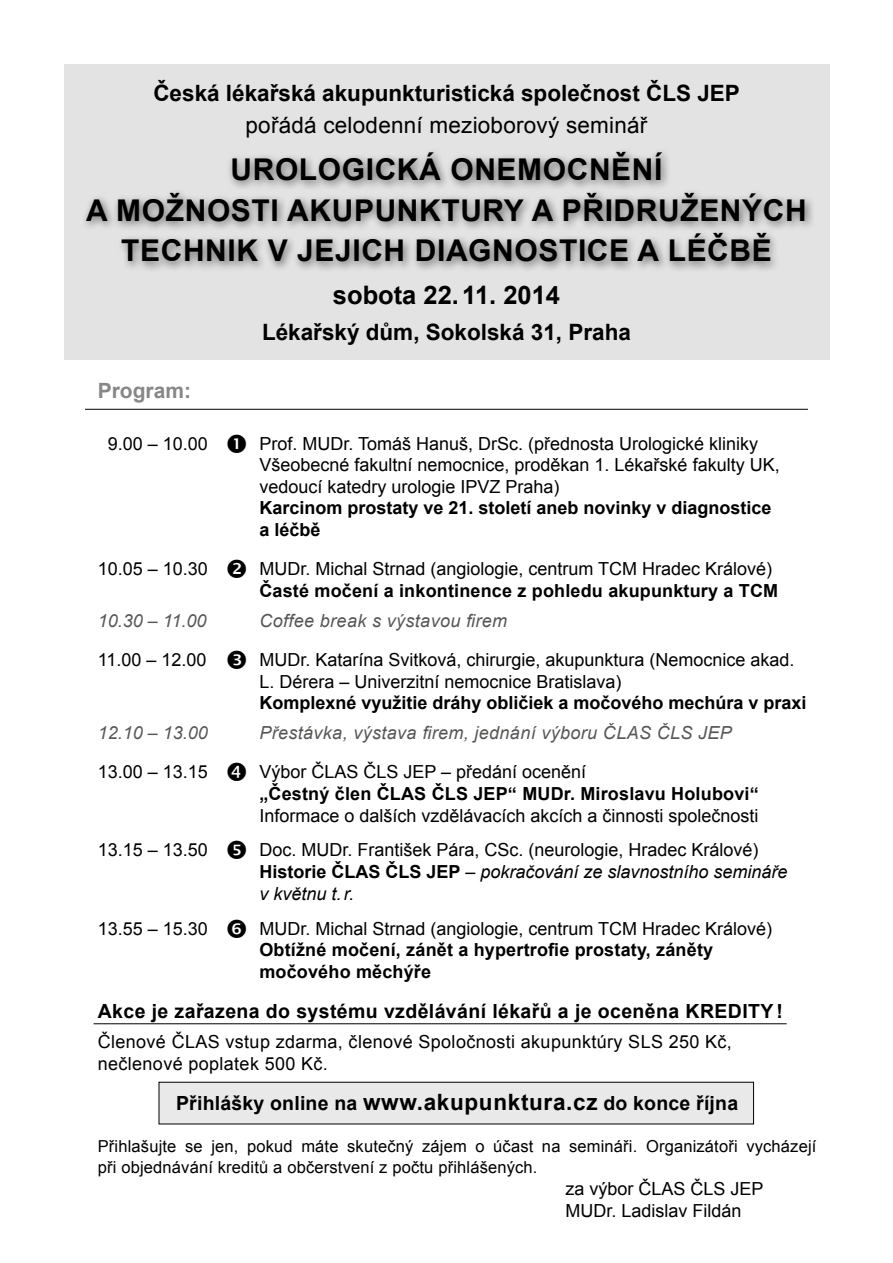
<style>
.page{position:relative;width:893px;height:1263px;background:#fff}
.page>*{position:absolute;margin:0;border:0;box-sizing:border-box;transform-origin:0 0}
.t1{font:700 30px/40.5px "Arial";letter-spacing:.02em;color:#000;text-align:center}
.t2{font:700 25.5px "Arial";color:#000}
.t3{font:700 22.5px "Arial";color:#000}
.t4{font:22.5px "Arial";letter-spacing:.01em;color:#000}
.t5{font:700 21px "Arial";color:#878787}
.t6{font:700 19.5px "Arial";letter-spacing:.02em;color:#000}
.t7{font:18px/21.6px "Arial";color:#000}
.t8{font:700 18px/21.6px "Arial";letter-spacing:.01em;color:#000}
.t9{font:italic 18px "Arial";letter-spacing:.02em;color:#575756}
.t10{font:18px/21.6px "Arial";letter-spacing:.02em;color:#000}
.t11{font:16.5px/21.6px "Arial";letter-spacing:.01em;color:#000}
.s1{font-weight:700}
.s2{font-style:italic}
.s3{font-size:22.5px}
</style>
<div class="page">
<div style="left:159px;top:1082px;width:594px;height:42px;background:#e9e9e9"></div>
<hr style="left:85px;top:409px;width:723px;height:1px;background:#000">
<hr style="left:94px;top:1023px;width:693px;height:1px;background:#000">
<div style="left:65px;top:64px;width:765px;height:295px;background:#e3e3e3"></div>
<div style="left:81px;top:147px;width:734px;height:125px;background:#000;opacity:.55"></div>
<p class="t3" style="left:153px;top:78px;width:588px">Česká lékařská akupunkturistická společnost ČLS JEP</p>
<p class="t4" style="left:246px;top:110px;width:403px">pořádá celodenní mezioborový seminář</p>
<h1 class="t1" style="left:86px;top:150px;width:722px">UROLOGICKÁ ONEMOCNĚNÍ<br>A MOŽNOSTI AKUPUNKTURY A PŘIDRUŽENÝCH<br>TECHNIK V JEJICH DIAGNOSTICE A LÉČBĚ</h1>
<h2 class="t2" style="left:333px;top:278px;width:229px">sobota 22.11. 2014</h2>
<p class="t3" style="left:262px;top:316px;width:370px">Lékařský dům, Sokolská 31, Praha</p>
<p class="t5" style="left:98px;top:376px;width:95px">Program:</p>
<p class="t7" style="left:108px;top:433px;width:102px">9.00 – 10.00</p>
<p class="t7" style="left:259px;top:433px;width:522px">Prof. MUDr. Tomáš Hanuš, DrSc. (přednosta Urologické kliniky<br>Všeobecné fakultní nemocnice, proděkan 1. Lékařské fakulty UK, vedoucí katedry urologie IPVZ Praha)</p>
<p class="t8" style="left:259px;top:498px;width:514px">Karcinom prostaty ve 21. století aneb novinky v diagnostice a léčbě</p>
<p class="t7" style="left:98px;top:558px;width:112px">10.05 – 10.30</p>
<p class="t7" style="left:259px;top:558px;width:514px">MUDr. Michal Strnad (angiologie, centrum TCM Hradec Králové)</p>
<p class="t8" style="left:259px;top:580px;width:520px">Časté močení a inkontinence z pohledu akupunktury a TCM</p>
<p class="t9" style="left:98px;top:609px;width:110px">10.30 – 11.00</p>
<p class="t9" style="left:259px;top:609px;width:249px">Coffee break s výstavou firem</p>
<p class="t7" style="left:98px;top:649px;width:110px">11.00 – 12.00</p>
<p class="t7" style="left:259px;top:649px;width:537px">MUDr. Katarína Svitková, chirurgie, akupunktura (Nemocnice akad.<br>L. Dérera – Univerzitní nemocnice Bratislava)</p>
<p class="t8" style="left:259px;top:692px;width:549px">Komplexné využitie dráhy obličiek a močového mechúra v praxi</p>
<p class="t9" style="left:98px;top:721px;width:112px">12.10 – 13.00</p>
<p class="t9" style="left:259px;top:721px;width:474px">Přestávka, výstava firem, jednání výboru ČLAS ČLS JEP</p>
<p class="t7" style="left:98px;top:761px;width:112px">13.00 – 13.15</p>
<p class="t7" style="left:259px;top:761px;width:328px">Výbor ČLAS ČLS JEP – předání ocenění</p>
<p class="t8" style="left:259px;top:783px;width:501px">„Čestný člen ČLAS ČLS JEP“ MUDr. Miroslavu Holubovi“</p>
<p class="t7" style="left:259px;top:805px;width:501px">Informace o dalších vzdělávacích akcích a činnosti společnosti</p>
<p class="t7" style="left:98px;top:839px;width:112px">13.15 – 13.50</p>
<p class="t7" style="left:259px;top:839px;width:530px">Doc. MUDr. František Pára, CSc. (neurologie, Hradec Králové)<br><span class="s1">Historie ČLAS ČLS JEP</span> – <span class="s2">pokračování ze slavnostního semináře v květnu t.r.</span></p>
<p class="t7" style="left:98px;top:918px;width:112px">13.55 – 15.30</p>
<p class="t7" style="left:259px;top:918px;width:514px">MUDr. Michal Strnad (angiologie, centrum TCM Hradec Králové)</p>
<p class="t8" style="left:259px;top:939px;width:455px">Obtížné močení, zánět a hypertrofie prostaty, záněty močového měchýře</p>
<p class="t6" style="left:98px;top:998px;width:686px">Akce je zařazena do systému vzdělávání lékařů a je oceněna KREDITY!</p>
<p class="t10" style="left:98px;top:1031px;width:636px">Členové ČLAS vstup zdarma, členové Spoločnosti akupunktúry SLS 250 Kč, nečlenové poplatek 500 Kč.</p>
<p class="t6" style="left:176px;top:1089px;width:564px">Přihlášky online na <span class="s3">www.akupunktura.cz</span> do konce října</p>
<p class="t11" style="left:98px;top:1135px;width:720px">Přihlašujte se jen, pokud máte skutečný zájem o účast na semináři. Organizátoři vycházejí při objednávání kreditů a občerstvení z počtu přihlášených.</p>
<p class="t7" style="left:566px;top:1178px;width:200px">za výbor ČLAS ČLS JEP<br>MUDr. Ladislav Fildán</p>
</div>
